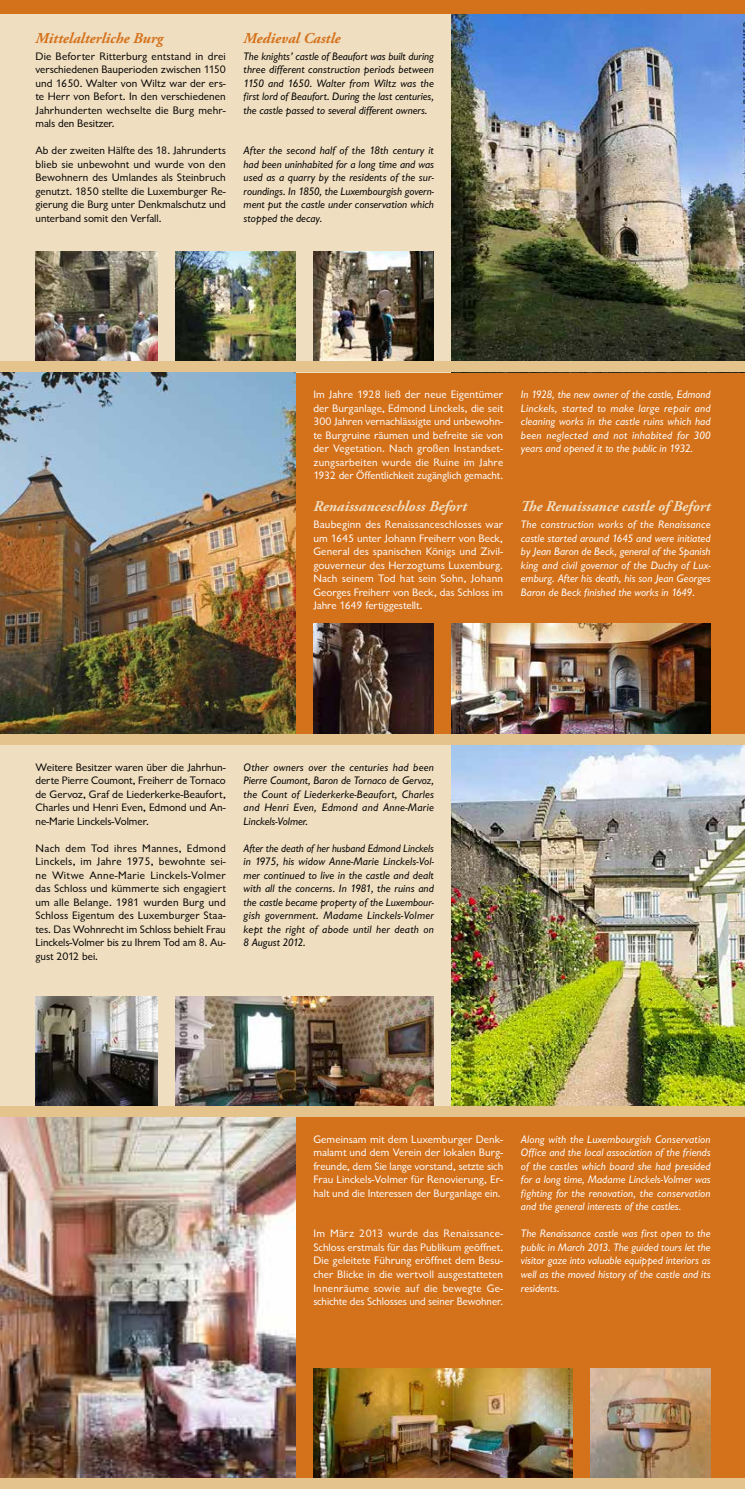
<style>
.page{position:relative;width:745px;height:1489px;background:#fff}
.page>*{position:absolute;margin:0;border:0;box-sizing:border-box;transform-origin:0 0}
.t1{font:italic 700 15px "Adobe Garamond Pro";color:#f0dec0}
.t2{font:italic 700 15px "Adobe Garamond Pro";color:#d4711b}
.t3{font:11.25px/13.5px "Chantilly";color:#fff;text-align:justify}
.t4{font:italic 11.25px/13.5px "Chantilly";color:#000;text-align:justify}
.t5{font:11.25px/13.5px "Chantilly";color:#000;text-align:justify}
.t6{font:italic 11.25px/13.5px "Chantilly";color:#fff;text-align:justify}
</style>
<div class="page">
<div style="left:0;top:372px;width:744px;height:372px;background:#d4711b"></div>
<div style="left:0;top:0;width:744px;height:372px;background:#f0dec0"></div>
<div style="left:0;top:744px;width:744px;height:372px;background:#f0dec0"></div>
<div style="left:0;top:1116px;width:744px;height:372px;background:#d4711b"></div>
<img style="left:451px;top:14px;width:293px;height:347px">
<img style="left:175px;top:252px;width:120px;height:109px">
<img style="left:0;top:372px;width:295px;height:361px">
<img style="left:451px;top:624px;width:259px;height:109px">
<img style="left:313px;top:624px;width:120px;height:109px">
<img style="left:0;top:1116px;width:295px;height:362px">
<img style="left:590px;top:1368px;width:120px;height:110px">
<img style="left:313px;top:1368px;width:259px;height:110px">
<img style="left:451px;top:744px;width:293px;height:362px">
<img style="left:175px;top:996px;width:258px;height:110px">
<img style="left:35px;top:996px;width:122px;height:110px">
<div style="left:0;top:0;width:744px;height:14px;background:#d4711b"></div>
<img style="left:35px;top:252px;width:122px;height:109px">
<div style="left:0;top:733px;width:744px;height:11px;background:#e5c38c"></div>
<div style="left:0;top:1106px;width:744px;height:10px;background:#e5c38c"></div>
<img style="left:313px;top:252px;width:120px;height:109px">
<div style="left:0;top:361px;width:744px;height:11px;background:#e5c38c"></div>
<div style="left:0;top:1478px;width:744px;height:10px;background:#e5c38c"></div>
<h1 class="t2" style="left:35px;top:29px;width:129px">Mittelalterliche Burg</h1>
<p class="t5" style="left:35px;top:49px;width:192px">Die Beforter Ritterburg entstand in drei verschiedenen Bauperioden zwischen 1150 und 1650. Walter von Wiltz war der ers&shy;te Herr von Befort. In den verschiedenen Jahrhunderten wechselte die Burg mehr&shy;mals den Besitzer.</p>
<p class="t5" style="left:35px;top:144px;width:192px">Ab der zweiten Hälfte des 18. Jahrunderts blieb sie unbewohnt und wurde von den Bewohnern des Umlandes als Steinbruch genutzt. 1850 stellte die Luxemburger Re&shy;gierung die Burg unter Denkmalschutz und unterband somit den Verfall.</p>
<h1 class="t2" style="left:243px;top:29px;width:98px">Medieval Castle</h1>
<p class="t4" style="left:243px;top:49px;width:192px">The knights’ castle of Beaufort was built during three different construction periods between 1150 and 1650. Walter from Wiltz was the first lord of Beaufort. During the last centuries, the castle passed to several different owners.</p>
<p class="t4" style="left:243px;top:144px;width:192px">After the second half of the 18th century it had been uninhabited for a long time and was used as a quarry by the residents of the sur&shy;roundings. In 1850, the Luxembourgish govern&shy;ment put the castle under conservation which stopped the decay.</p>
<p class="t3" style="left:313px;top:388px;width:191px">Im Jahre 1928 ließ der neue Eigentümer der Burganlage, Edmond Linckels, die seit 300 Jahren vernachlässigte und unbewohn&shy;te Burgruine räumen und befreite sie von der Vegetation. Nach großen Instandset&shy;zungsarbeiten wurde die Ruine im Jahre 1932 der Öffentlichkeit zugänglich gemacht.</p>
<h1 class="t1" style="left:313px;top:497px;width:155px">Renaissanceschloss Befort</h1>
<p class="t3" style="left:313px;top:517px;width:191px">Baubeginn des Renaissanceschlosses war um 1645 unter Johann Freiherr von Beck, General des spanischen Königs und Zivil&shy;gouverneur des Herzogtums Luxemburg.<br>Nach seinem Tod hat sein Sohn, Johann Georges Freiherr von Beck, das Schloss im Jahre 1649 fertiggestellt.</p>
<p class="t6" style="left:520px;top:388px;width:191px">In 1928, the new owner of the castle, Edmond Linckels, started to make large repair and cleaning works in the castle ruins which had been neglected and not inhabited for 300 years and opened it to the public in 1932.</p>
<h1 class="t1" style="left:520px;top:497px;width:191px">The Renaissance castle of Befort</h1>
<p class="t6" style="left:520px;top:517px;width:191px">The construction works of the Renaissance castle started around 1645 and were initiated by Jean Baron de Beck, general of the Spanish king and civil governor of the Duchy of Lux&shy;emburg. After his death, his son Jean Georges Baron de Beck finished the works in 1649.</p>
<p class="t5" style="left:35px;top:760px;width:192px">Weitere Besitzer waren über die Jahrhun&shy;derte Pierre Coumont, Freiherr de Tornaco de Gervoz, Graf de Liederkerke-Beaufort, Charles und Henri Even, Edmond und An&shy;ne-Marie Linckels-Volmer.</p>
<p class="t5" style="left:35px;top:841px;width:192px">Nach dem Tod ihres Mannes, Edmond Linckels, im Jahre 1975, bewohnte sei&shy;ne Witwe Anne-Marie Linckels-Volmer das Schloss und kümmerte sich engagiert um alle Belange. 1981 wurden Burg und Schloss Eigentum des Luxemburger Staa&shy;tes. Das Wohnrecht im Schloss behielt Frau Linckels-Volmer bis zu Ihrem Tod am 8. Au&shy;gust 2012 bei.</p>
<p class="t4" style="left:243px;top:760px;width:192px">Other owners over the centuries had been Pierre Coumont, Baron de Tornaco de Gervoz, the Count of Liederkerke-Beaufort, Charles and Henri Even, Edmond and Anne-Marie Linckels-Volmer.</p>
<p class="t4" style="left:243px;top:841px;width:192px">After the death of her husband Edmond Linckels in 1975, his widow Anne-Marie Linckels-Vol&shy;mer continued to live in the castle and dealt with all the concerns. In 1981, the ruins and the castle became property of the Luxembour&shy;gish government. Madame Linckels-Volmer kept the right of abode until her death on 8 August 2012.</p>
<p class="t3" style="left:313px;top:1132px;width:191px">Gemeinsam mit dem Luxemburger Denk&shy;malamt und dem Verein der lokalen Burg&shy;freunde, dem Sie lange vorstand, setzte sich Frau Linckels-Volmer für Renovierung, Er&shy;halt und die Interessen der Burganlage ein.</p>
<p class="t3" style="left:313px;top:1227px;width:191px">Im März 2013 wurde das Renaissance-Schloss erstmals für das Publikum geöffnet.<br>Die geleitete Führung eröffnet dem Besu&shy;cher Blicke in die wertvoll ausgestatteten Innenräume sowie auf die bewegte Ge&shy;schichte des Schlosses und seiner Bewohner.</p>
<p class="t6" style="left:520px;top:1132px;width:191px">Along with the Luxembourgish Conservation Office and the local association of the friends of the castles which board she had presided for a long time, Madame Linckels-Volmer was fighting for the renovation, the conservation and the general interests of the castles.</p>
<p class="t6" style="left:520px;top:1227px;width:191px">The Renaissance castle was first open to the public in March 2013. The guided tours let the visitor gaze into valuable equipped interiors as well as the moved history of the castle and its residents.</p>
</div>
